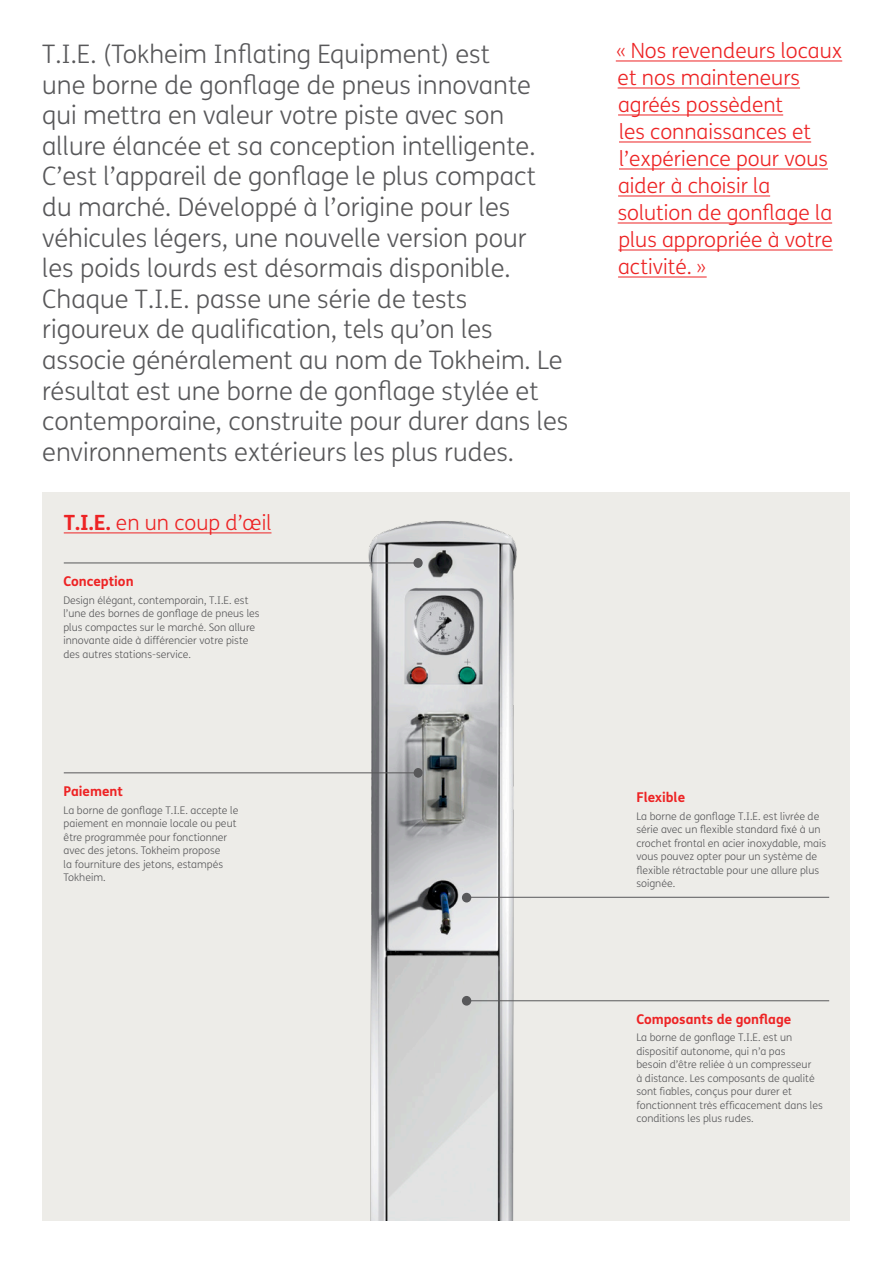
<style>
.page{position:relative;width:893px;height:1263px;background:#fff}
.page>*{position:absolute;margin:0;border:0;box-sizing:border-box;transform-origin:0 0}
.t1{font:300 25.5px/30.6px "FS Me";color:#58585a}
.t2{font:300 21px/27px "FS Me";color:#ed2324}
.t3{font:700 13.5px "FS Me";color:#ed2324}
.t4{font:300 10.5px/13.5px "FS Me";color:#58585a}
.s1{font-weight:700}
.s2{font-size:19.5px}
</style>
<div class="page">
<div style="left:43px;top:492px;width:807px;height:728px;background:#edece8"></div>
<img style="left:73px;top:521px;width:736px;height:699px">
<hr style="left:64px;top:772px;width:353px;height:1px;background:#58585a">
<div style="left:414px;top:768px;width:9px;height:10px;background:#58585a;border-radius:50%"></div>
<hr style="left:64px;top:563px;width:354px;height:1px;background:#58585a">
<div style="left:413px;top:558px;width:10px;height:10px;background:#58585a;border-radius:50%"></div>
<hr style="left:467px;top:1000px;width:362px;height:1px;background:#58585a">
<div style="left:462px;top:996px;width:9px;height:9px;background:#58585a;border-radius:50%"></div>
<hr style="left:470px;top:897px;width:359px;height:1px;background:#58585a">
<hr style="left:616px;top:61px;width:226px;height:1px;background:#ed2324">
<hr style="left:618px;top:88px;width:182px;height:1px;background:#ed2324">
<hr style="left:618px;top:115px;width:165px;height:1px;background:#ed2324">
<hr style="left:619px;top:142px;width:192px;height:1px;background:#ed2324">
<hr style="left:619px;top:169px;width:209px;height:1px;background:#ed2324">
<hr style="left:618px;top:196px;width:152px;height:1px;background:#ed2324">
<hr style="left:618px;top:223px;width:214px;height:1px;background:#ed2324">
<hr style="left:618px;top:250px;width:215px;height:1px;background:#ed2324">
<hr style="left:618px;top:277px;width:89px;height:1px;background:#ed2324">
<hr style="left:64px;top:532px;width:207px;height:1px;background:#ed2324">
<div style="left:462px;top:893px;width:9px;height:9px;background:#58585a;border-radius:50%"></div>
<p class="t1" style="left:42px;top:39px;width:528px">T.I.E. (Tokheim Inflating Equipment) est<br>une borne de gonflage de pneus innovante qui mettra en valeur votre piste avec son allure élancée et sa conception intelligente.<br>C’est l’appareil de gonflage le plus compact du marché. Développé à l’origine pour les véhicules légers, une nouvelle version pour<br>les poids lourds est désormais disponible.<br>Chaque T.I.E. passe une série de tests rigoureux de qualification, tels qu’on les associe généralement au nom de Tokheim. Le résultat est une borne de gonflage stylée et contemporaine, construite pour durer dans les environnements extérieurs les plus rudes.</p>
<h2 class="t2" style="left:64px;top:510px;width:209px"><span class="s1">T.I.E.</span> en un coup d’œil</h2>
<p class="t3" style="left:63px;top:573px;width:72px">Conception</p>
<p class="t4" style="left:63px;top:594px;width:198px">Design élégant, contemporain, T.I.E. est l’une des bornes de gonflage de pneus les plus compactes sur le marché. Son allure innovante aide à différencier votre piste des autres stations-service.</p>
<h2 class="t2" style="left:616px;top:38px;width:228px"><span class="s2">«</span> Nos revendeurs locaux et nos mainteneurs agréés possèdent<br>les connaissances et l’expérience pour vous aider à choisir la solution de gonflage la plus appropriée à votre activité. <span class="s2">»</span></h2>
<p class="t3" style="left:64px;top:783px;width:61px">Paiement</p>
<p class="t4" style="left:64px;top:803px;width:176px">La borne de gonflage T.I.E. accepte le paiement en monnaie locale ou peut être programmée pour fonctionner avec des jetons. Tokheim propose<br>la fourniture des jetons, estampés<br>Tokheim.</p>
<p class="t3" style="left:636px;top:789px;width:50px">Flexible</p>
<p class="t4" style="left:636px;top:809px;width:191px">La borne de gonflage T.I.E. est livrée de série avec un flexible standard fixé à un crochet frontal en acier inoxydable, mais vous pouvez opter pour un système de flexible rétractable pour une allure plus soignée.</p>
<p class="t3" style="left:636px;top:1010px;width:156px">Composants de gonflage</p>
<p class="t4" style="left:636px;top:1031px;width:188px">La borne de gonflage T.I.E. est un dispositif autonome, qui n’a pas<br>besoin d’être reliée à un compresseur<br>à distance. Les composants de qualité sont fiables, conçus pour durer et fonctionnent très efficacement dans les conditions les plus rudes.</p>
</div>
